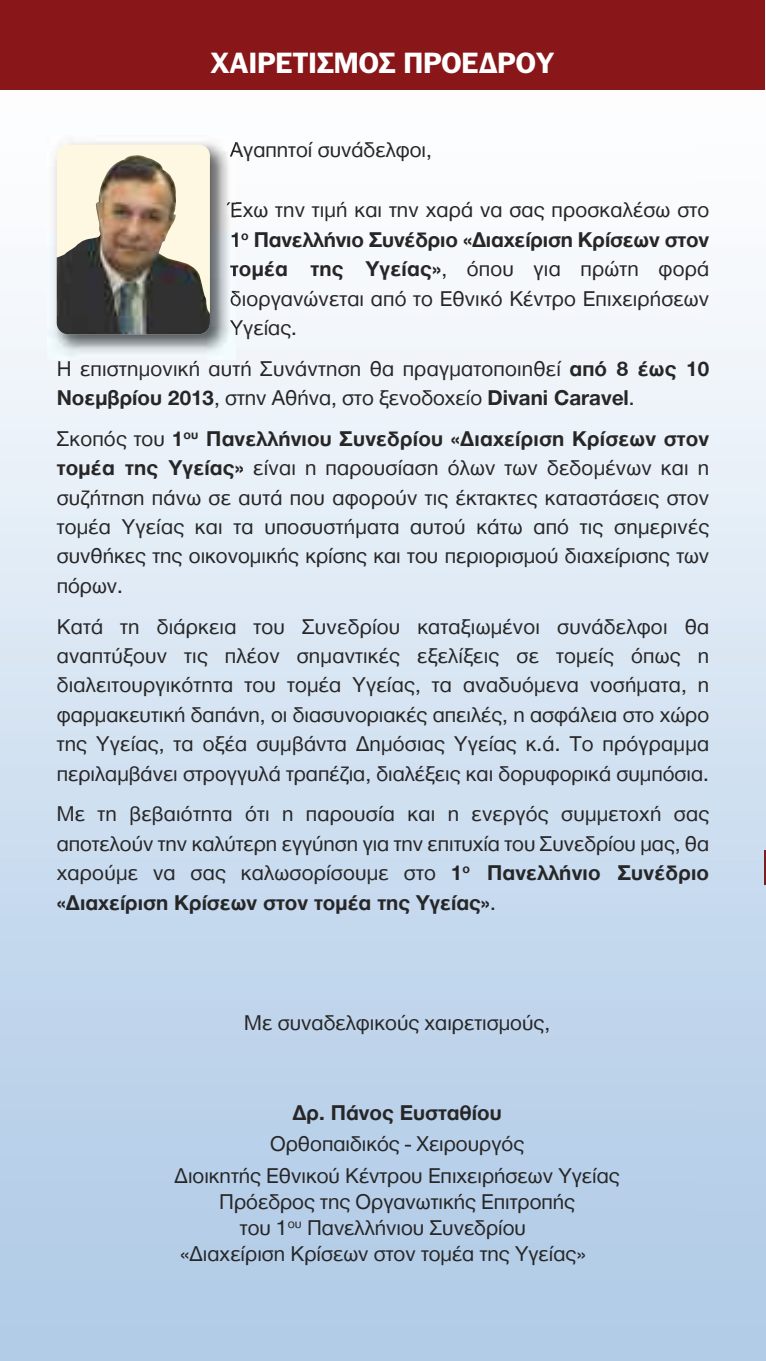
<style>
.page{position:relative;width:766px;height:1361px;background:#fff}
.page>*{position:absolute;margin:0;border:0;box-sizing:border-box;transform-origin:0 0}
.t1{font:700 28px "PF Franklin Gothic";color:#fff}
.t2{font:22px/29.4px "Helvetica Neue Greek";color:#272627;text-align:justify}
.t3{font:700 22px "Helvetica Neue Greek";color:#272627}
.s1{font-weight:700}
</style>
<div class="page">
<img style="left:0;top:291px;width:765px;height:1070px">
<div style="left:0;top:0;width:765px;height:90px;background:#891719"></div>
<hr style="left:765px;top:0;width:1px;height:90px;background:#891719">
<hr style="left:764px;top:850px;width:1px;height:34px;background:#771e22">
<hr style="left:765px;top:57px;width:1px;height:34px;background:#7ca5d8">
<img style="left:48px;top:142px;width:188px;height:218px">
<img style="left:230px;top:141px;width:6px;height:17px">
<img style="left:226px;top:202px;width:10px;height:17px">
<img style="left:231px;top:232px;width:5px;height:15px">
<img style="left:230px;top:264px;width:6px;height:14px">
<img style="left:230px;top:291px;width:6px;height:17px">
<img style="left:230px;top:320px;width:6px;height:17px">
<div style="left:57px;top:145px;width:153px;height:189px;background:#fef8e2;border-radius:11px"></div>
<img style="left:57px;top:155px;width:153px;height:179px">
<p class="t1" style="left:210px;top:47px;width:345px">ΧΑΙΡΕΤΙΣΜΟΣ ΠΡΟΕΔΡΟΥ</p>
<p class="t2" style="left:230px;top:136px;width:203px">Αγαπητοί συνάδελφοι,</p>
<p class="t2" style="left:230px;top:196px;width:480px">Έχω την τιμή και την χαρά να σας προσκαλέσω στο <span class="s1">1</span><sup>ο</sup> <span class="s1">Πανελλήνιο Συνέδριο «Διαχείριση Κρίσεων στον τομέα της Υγείας»</span>, όπου για πρώτη φορά διοργανώνεται από το Εθνικό Κέντρο Επιχειρήσεων Υγείας.</p>
<p class="t2" style="left:57px;top:355px;width:653px">Η επιστημονική αυτή Συνάντηση θα πραγματοποιηθεί <span class="s1">από 8 έως 10<br>Νοεμβρίου 2013</span>, στην Αθήνα, στο ξενοδοχείο <span class="s1">Divani Caravel</span>.</p>
<p class="t2" style="left:57px;top:425px;width:653px">Σκοπός τoυ <span class="s1">1</span><sup>ου</sup> <span class="s1">Πανελλήνιου Συνεδρίου «Διαχείριση Κρίσεων στον τομέα της Υγείας»</span> είναι η παρουσίαση όλων των δεδομένων και η συζήτηση πάνω σε αυτά που αφορούν τις έκτακτες καταστάσεις στον τομέα Υγείας και τα υποσυστήματα αυτού κάτω από τις σημερινές συνθήκες της οικονομικής κρίσης και του περιορισμού διαχείρισης των πόρων.</p>
<p class="t2" style="left:57px;top:613px;width:653px">Κατά τη διάρκεια του Συνεδρίου καταξιωμένοι συνάδελφοι θα αναπτύξουν τις πλέον σημαντικές εξελίξεις σε τομείς όπως η διαλειτουργικότητα του τομέα Υγείας, τα αναδυόμενα νοσήματα, η φαρμακευτική δαπάνη, οι διασυνοριακές απειλές, η ασφάλεια στο χώρο της Υγείας, τα οξέα συμβάντα Δημόσιας Υγείας κ.ά. Το πρόγραμμα περιλαμβάνει στρογγυλά τραπέζια, διαλέξεις και δορυφορικά συμπόσια.</p>
<p class="t2" style="left:57px;top:800px;width:653px">Με τη βεβαιότητα ότι η παρουσία και η ενεργός συμμετοχή σας αποτελούν την καλύτερη εγγύηση για την επιτυχία του Συνεδρίου μας, θα χαρούμε να σας καλωσορίσουμε στο <span class="s1">1</span><sup>ο</sup> <span class="s1">Πανελλήνιο Συνέδριο «Διαχείριση Κρίσεων στον τομέα της Υγείας»</span>.</p>
<p class="t2" style="left:244px;top:1009px;width:307px">Με συναδελφικούς χαιρετισμούς,</p>
<p class="t3" style="left:292px;top:1102px;width:211px">Δρ. Πάνος Ευσταθίου</p>
<p class="t2" style="left:175px;top:1129px;width:446px;line-height:31.6px;text-align:center">Ορθοπαιδικός - Χειρουργός<br>Διοικητής Εθνικού Κέντρου Επιχειρήσεων Υγείας</p>
<p class="t2" style="left:219px;top:1188px;width:357px">Πρόεδρος της Οργανωτικής Επιτροπής</p>
<p class="t2" style="left:240px;top:1214px;width:287px">του 1<sup>ου</sup> Πανελλήνιου Συνεδρίου</p>
<p class="t2" style="left:180px;top:1240px;width:407px">«Διαχείριση Κρίσεων στον τομέα της Υγείας»</p>
</div>
